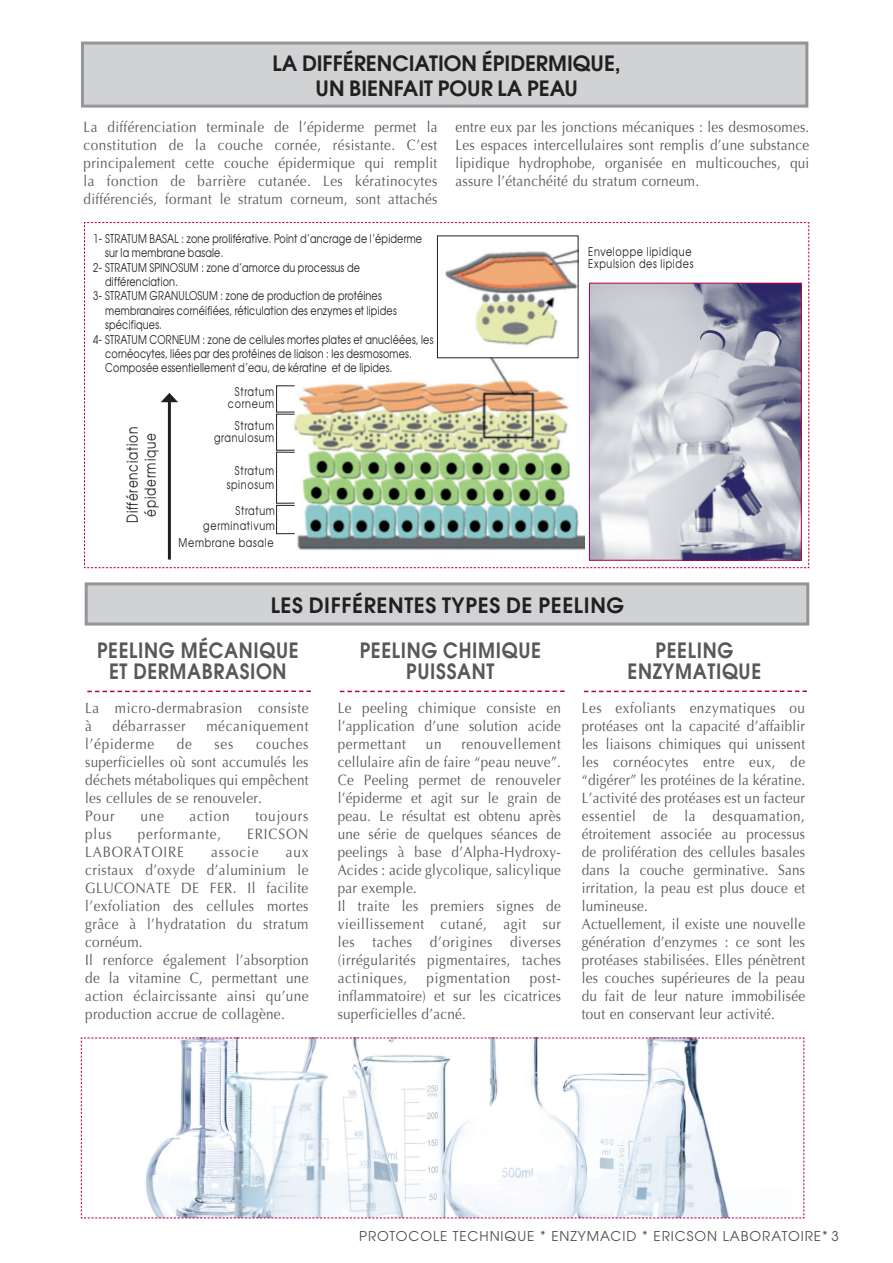
<style>
.page{position:relative;width:893px;height:1263px;background:#fff}
.page>*{position:absolute;margin:0;border:0;box-sizing:border-box;transform-origin:0 0}
.Normal_e{font:21px/21px "Avant Garde Gothic Dm ITC";letter-spacing:.035em;color:#57585a;text-align:center;scale:.9 1}
.t1{font:21px "Avant Garde Gothic Dm ITC";color:#231f20}
.t2{font:21px "Avant Garde Gothic Dm ITC";letter-spacing:.03em;color:#231f20}
.Normal_e-2{font:15px/18px "Optima";letter-spacing:.02em;color:#57585a;text-align:justify;scale:.9 1}
.Normal_e-3{font:15px "Optima";letter-spacing:.065em;color:#57585a;scale:.9 1}
.Normal_e-4{font:15px "Optima";letter-spacing:.05em;color:#57585a;scale:.9 1}
.Normal_e-5{font:15px/18px "Optima";letter-spacing:.04em;color:#57585a;scale:.9 1}
.t3{font:15px "Avant Garde Gothic Bk ITC";letter-spacing:.07em;color:#231f20;scale:.8 1}
.Normal_e-6{font:15px "Optima";letter-spacing:.055em;color:#57585a;scale:.9 1}
.Normal_e-7{font:15px "Optima";letter-spacing:.06em;color:#57585a;scale:.9 1}
.t4{font:13.5px "Avant Garde";letter-spacing:.07em;color:#4b5157}
.t5{font:12px "Avant Garde Gothic Bk ITC";letter-spacing:.02em;color:#231f20;scale:.8 1}
.t6{font:12px "Avant Garde Gothic Bk ITC";letter-spacing:.07em;color:#231f20;scale:.8 1}
</style>
<div class="page">
<div style="left:82px;top:43px;width:725px;height:63px;background:#d1d2d4"></div>
<div style="left:81px;top:42px;width:727px;height:66px;border:3px solid #939598"></div>
<div style="left:86px;top:584px;width:722px;height:40px;background:#d1d2d4"></div>
<div style="left:85px;top:582px;width:724px;height:43px;border:3px solid #939598"></div>
<svg style="left:87px;top:690px;width:224px;height:2px"></svg>
<svg style="left:340px;top:690px;width:225px;height:2px"></svg>
<svg style="left:584px;top:690px;width:223px;height:2px"></svg>
<svg style="left:81px;top:1037px;width:724px;height:182px"></svg>
<svg style="left:84px;top:222px;width:725px;height:346px"></svg>
<div style="left:326px;top:224px;width:162px;height:116px;background:#fff"></div>
<img style="left:439px;top:237px;width:137px;height:119px">
<img style="left:591px;top:285px;width:208px;height:273px">
<div style="left:589px;top:283px;width:212px;height:277px;border:1px solid #b60150"></div>
<p class="t1" style="left:273px;top:50px;width:350px">LA DIFFÉRENCIATION ÉPIDERMIQUE,</p>
<p class="t1" style="left:316px;top:75px;width:264px">UN BIENFAIT POUR LA PEAU</p>
<p class="Normal_e-2" style="left:84px;top:119px;width:395px">La différenciation terminale de l’épiderme permet la constitution de la couche cornée, résistante. C’est principalement cette couche épidermique qui remplit la fonction de barrière cutanée. Les kératinocytes différenciés, formant le stratum corneum, sont attachés</p>
<p class="Normal_e-2" style="left:455px;top:119px;width:395px">entre eux par les jonctions mécaniques : les desmosomes.<br>Les espaces intercellulaires sont remplis d’une substance lipidique hydrophobe, organisée en multicouches, qui assure l’étanchéité du stratum corneum.</p>
<p class="t5" style="left:93px;top:231px;width:413px">1- STRATUM BASAL : zone proliférative. Point d’ancrage de l’épiderme</p>
<p class="t5" style="left:105px;top:245px;width:149px">sur la membrane basale.</p>
<p class="t5" style="left:93px;top:260px;width:335px">2- STRATUM SPINOSUM : zone d’amorce du processus de</p>
<p class="t5" style="left:105px;top:274px;width:93px">différenciation.</p>
<p class="t5" style="left:93px;top:289px;width:362px">3- STRATUM GRANULOSUM : zone de production de protéines</p>
<p class="t5" style="left:105px;top:303px;width:366px">membranaires cornéifiées, réticulation des enzymes et lipides</p>
<p class="t5" style="left:105px;top:317px;width:72px">spécifiques.</p>
<p class="t5" style="left:93px;top:332px;width:427px">4- STRATUM CORNEUM : zone de cellules mortes plates et anucléées, les</p>
<p class="t5" style="left:105px;top:346px;width:385px">cornéocytes, liées par des protéines de liaison : les desmosomes.</p>
<p class="t5" style="left:105px;top:361px;width:360px">Composée essentiellement d’eau, de kératine et de lipides.</p>
<p class="t3" style="left:123px;top:523px;width:122px;rotate:-90deg">Différenciation</p>
<p class="t3" style="left:141px;top:517px;width:106px;rotate:-90deg">épidermique</p>
<p class="t6" style="left:235px;top:384px;width:51px">Stratum</p>
<p class="t6" style="left:228px;top:396px;width:59px">corneum</p>
<p class="t6" style="left:235px;top:418px;width:51px">Stratum</p>
<p class="t6" style="left:214px;top:430px;width:77px">granulosum</p>
<p class="t6" style="left:235px;top:463px;width:51px">Stratum</p>
<p class="t6" style="left:227px;top:477px;width:61px">spinosum</p>
<p class="t6" style="left:236px;top:504px;width:51px">Stratum</p>
<p class="t6" style="left:203px;top:518px;width:91px">germinativum</p>
<p class="t6" style="left:179px;top:535px;width:120px">Membrane basale</p>
<p class="t6" style="left:588px;top:244px;width:131px">Enveloppe lipidique</p>
<p class="t6" style="left:588px;top:256px;width:133px">Expulsion des lipides</p>
<p class="t2" style="left:271px;top:591px;width:355px">LES DIFFÉRENTES TYPES DE PEELING</p>
<p class="Normal_e" style="left:97px;top:640px;width:225px">PEELING MÉCANIQUE<br>ET DERMABRASION</p>
<p class="Normal_e" style="left:360px;top:640px;width:203px">PEELING CHIMIQUE<br>PUISSANT</p>
<p class="Normal_e" style="left:656px;top:640px;width:88px">PEELING</p>
<p class="Normal_e" style="left:628px;top:661px;width:150px">ENZYMATIQUE</p>
<p class="Normal_e-5" style="left:85px;top:699px;width:250px">La micro-dermabrasion consiste à</p>
<p class="Normal_e-4" style="left:113px;top:717px;width:83px">débarrasser</p>
<p class="Normal_e-4" style="left:206px;top:717px;width:115px">mécaniquement</p>
<p class="Normal_e-6" style="left:85px;top:735px;width:78px">l’épiderme</p>
<p class="Normal_e-2" style="left:177px;top:735px;width:18px">de</p>
<p class="Normal_e-2" style="left:215px;top:735px;width:22px">ses</p>
<p class="Normal_e-2" style="left:85px;top:735px;width:250px;text-indent:171px">couches superficielles où sont accumulés les déchets métaboliques qui empêchent les cellules de se renouveler.</p>
<p class="Normal_e-2" style="left:85px;top:807px;width:34px">Pour</p>
<p class="Normal_e-2" style="left:140px;top:807px;width:28px">une</p>
<p class="Normal_e-2" style="left:190px;top:807px;width:46px">action</p>
<p class="Normal_e-7" style="left:255px;top:807px;width:61px">toujours</p>
<p class="Normal_e-2" style="left:85px;top:825px;width:31px">plus</p>
<p class="Normal_e-3" style="left:138px;top:825px;width:94px">performante,</p>
<p class="Normal_e-3" style="left:247px;top:825px;width:70px">ERICSON</p>
<p class="Normal_e-3" style="left:85px;top:843px;width:111px">LABORATOIRE</p>
<p class="Normal_e-3" style="left:211px;top:843px;width:54px">associe</p>
<p class="Normal_e-2" style="left:85px;top:843px;width:250px;text-indent:200px">aux cristaux d’oxyde d’aluminium le GLUCONATE DE FER. Il facilite l’exfoliation des cellules mortes grâce à l’hydratation du stratum cornéum.</p>
<p class="Normal_e-2" style="left:85px;top:951px;width:250px">Il renforce également l’absorption de la vitamine C, permettant une action éclaircissante ainsi qu’une production accrue de collagène.</p>
<p class="Normal_e-2" style="left:338px;top:699px;width:250px">Le peeling chimique consiste en l’application d’une solution acide permettant</p>
<p class="Normal_e-2" style="left:338px;top:735px;width:250px;text-indent:124px">renouvellement cellulaire afin de faire “peau neuve”.<br>Ce Peeling permet de renouveler l’épiderme et agit sur le grain de peau. Le résultat est obtenu après une série de quelques séances de peelings à base d’Alpha-Hydroxy-Acides : acide glycolique, salicylique par exemple.</p>
<p class="Normal_e-2" style="left:338px;top:897px;width:250px">Il traite les premiers signes de vieillissement cutané, agit sur les taches d’origines diverses (irrégularités pigmentaires, taches actiniques,</p>
<p class="Normal_e-2" style="left:426px;top:735px;width:19px">un</p>
<p class="Normal_e-4" style="left:427px;top:969px;width:95px">pigmentation</p>
<p class="Normal_e-2" style="left:338px;top:969px;width:250px;text-indent:192px">post&shy;inflammatoire) et sur les cicatrices superficielles d’acné.</p>
<p class="Normal_e-2" style="left:582px;top:699px;width:250px">Les exfoliants enzymatiques ou protéases ont la capacité d’affaiblir les liaisons chimiques qui unissent les cornéocytes entre eux, de “digérer” les protéines de la kératine.<br>L’activité des protéases est un facteur essentiel de la desquamation, étroitement associée au processus de prolifération des cellules basales dans la couche germinative. Sans irritation, la peau est plus douce et lumineuse.</p>
<p class="Normal_e-2" style="left:582px;top:915px;width:250px">Actuellement, il existe une nouvelle génération d’enzymes : ce sont les protéases stabilisées. Elles pénètrent les couches supérieures de la peau du fait de leur nature immobilisée tout en conservant leur activité.</p>
<p class="t4" style="left:359px;top:1228px;width:481px">PROTOCOLE TECHNIQUE * ENZYMACID * ERICSON LABORATOIRE* 3</p>
</div>
